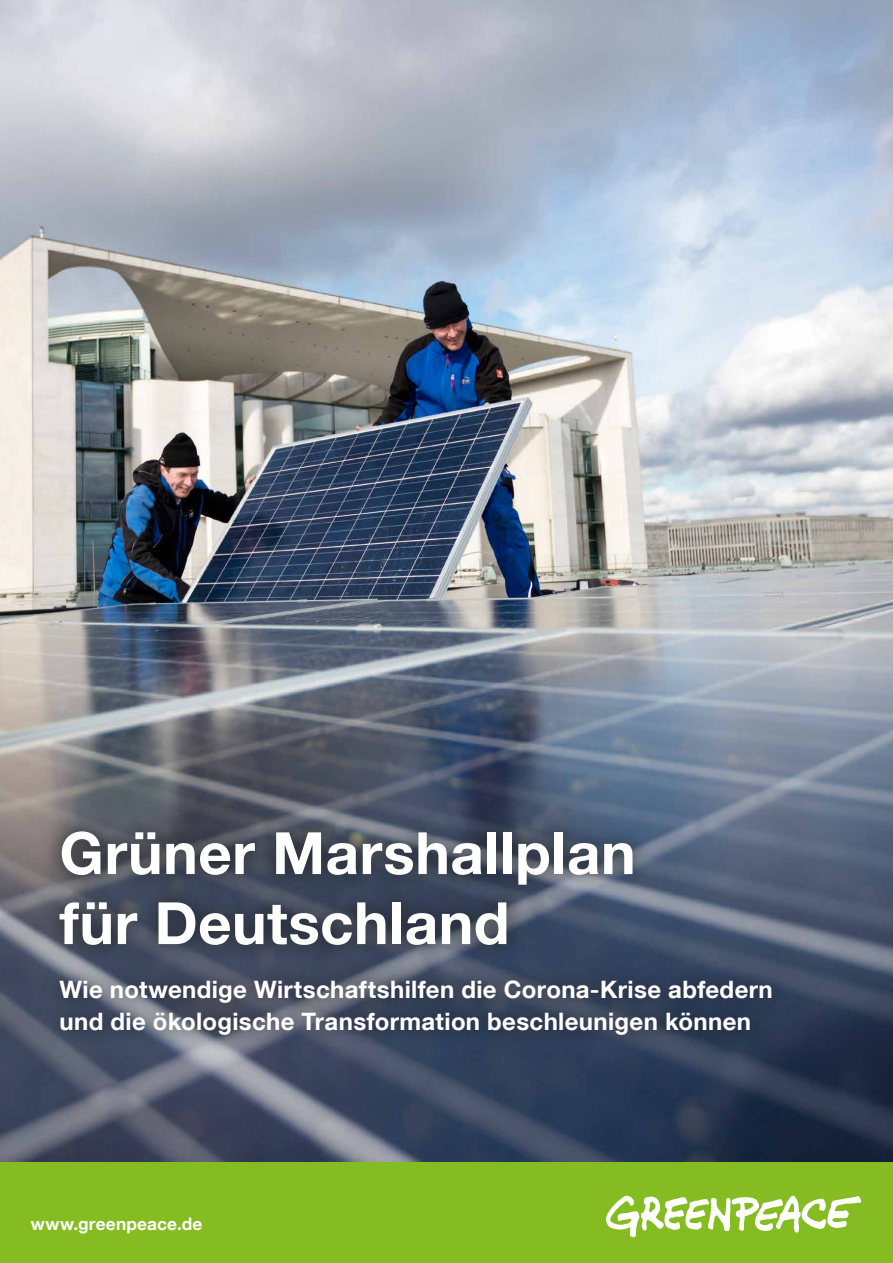
<style>
.page{position:relative;width:893px;height:1263px;background:#fff}
.page>*{position:absolute;margin:0;border:0;box-sizing:border-box;transform-origin:0 0}
.t1{font:700 58.35px/70.1px "Helvetica Neue LT Com";letter-spacing:.01em;color:#fff}
.t2{font:700 24px/32px "Helvetica Neue LT Com";letter-spacing:.015em;color:#fff}
.t3{font:700 17.25px "Helvetica Neue LT Com";letter-spacing:.01em;color:#fff}
</style>
<div class="page">
<img style="left:0;top:0;width:893px;height:1162px">
<div style="left:42px;top:814px;width:747px;height:237px;background:#1a1a18;opacity:.75"></div>
<div style="left:0;top:1162px;width:893px;height:101px;background:#85bc22"></div>
<svg style="left:606px;top:1195px;width:255px;height:42px"></svg>
<h1 class="t1" style="left:60px;top:816px;width:578px">Grüner Marshallplan für Deutschland</h1>
<p class="t2" style="left:60px;top:973px;width:715px">Wie notwendige Wirtschaftshilfen die Corona-Krise abfedern und die ökologische Transformation beschleunigen können</p>
<p class="t3" style="left:31px;top:1213px;width:173px">www.greenpeace.de</p>
</div>
